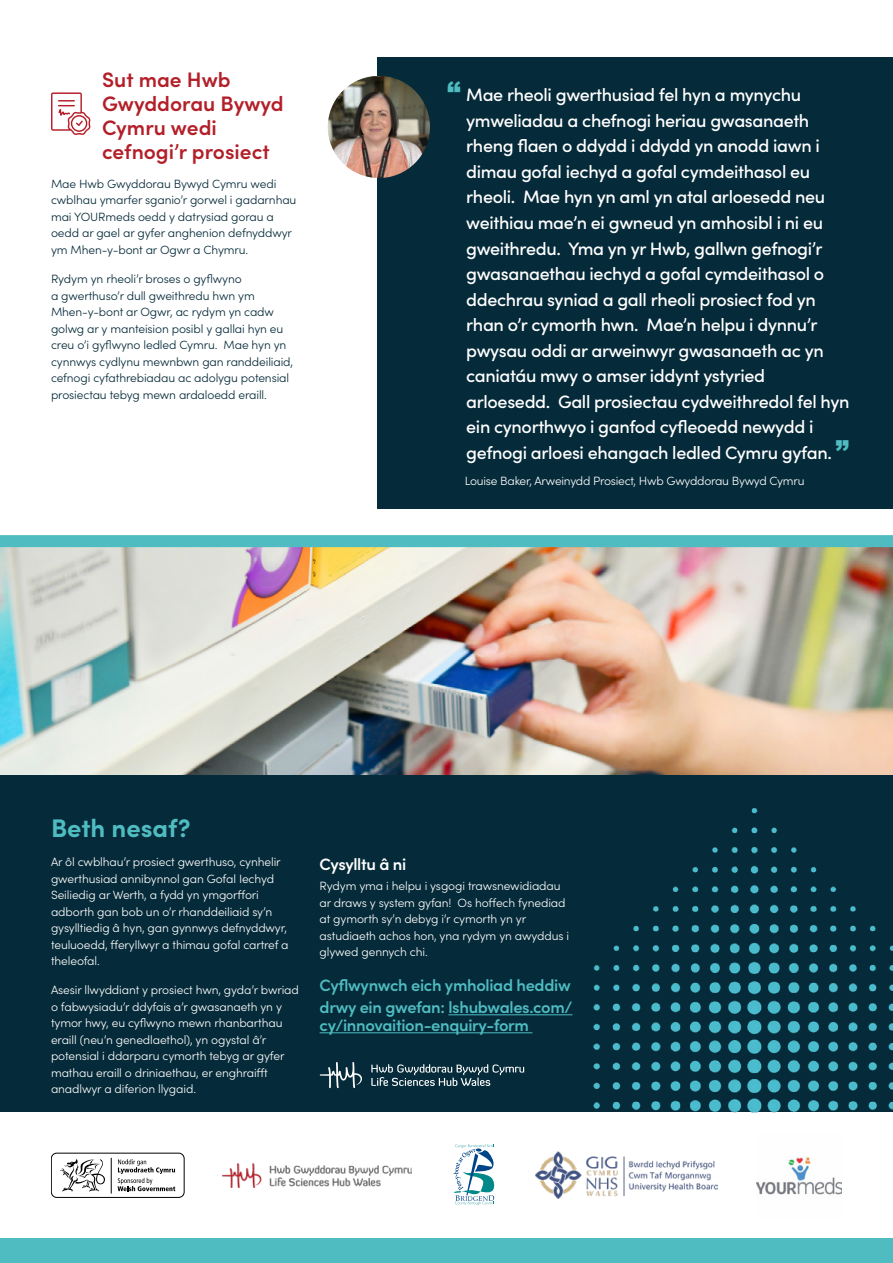
<style>
.page{position:relative;width:893px;height:1263px;background:#fff}
.page>*{position:absolute;margin:0;border:0;box-sizing:border-box;transform-origin:0 0}
.t1{font:700 25.5px "Sofia Pro";color:#4fbcc1}
.t2{font:600 21px/24px "Sofia Pro";color:#b31f29}
.t3{font:500 18px/25.5px "Sofia Pro";letter-spacing:-.02em;color:#fff}
.CTA{font:600 16.5px/22px "Sofia Pro";letter-spacing:-.02em;color:#4fbcc1}
.H4{font:600 16.5px "Sofia Pro";letter-spacing:-.02em;color:#fff}
.Quotee{font:300 12px/16.5px "Sofia Pro";letter-spacing:-.01em;color:#fff}
.t4{font:300 12px/16.5px "Sofia Pro";letter-spacing:-.01em;color:#052a39}
.s1{font-family:"Arial";font-weight:900;font-size:27px;color:#4fbcc1}
</style>
<div class="page">
<img style="left:0;top:547px;width:893px;height:228px">
<div style="left:0;top:535px;width:893px;height:12px;background:#4fbcc1"></div>
<div style="left:0;top:775px;width:893px;height:337px;background:#052a39"></div>
<img style="left:593px;top:808px;width:300px;height:304px">
<svg style="left:51px;top:92px;width:40px;height:43px"></svg>
<div style="left:0;top:1238px;width:893px;height:25px;background:#4fbcc1"></div>
<div style="left:378px;top:58px;width:515px;height:451px;background:#052a39"></div>
<svg style="left:454px;top:1144px;width:41px;height:61px"></svg>
<img style="left:535px;top:1152px;width:183px;height:47px">
<img style="left:223px;top:1163px;width:189px;height:24px">
<img style="left:756px;top:1156px;width:86px;height:39px">
<img style="left:328px;top:76px;width:102px;height:102px;border-radius:50px">
<div style="left:51px;top:1153px;width:133px;height:45px;border:1px solid #000;border-radius:5px"></div>
<hr style="left:111px;top:1158px;width:1px;height:35px;background:#000">
<svg style="left:118px;top:1159px;width:57px;height:32px"></svg>
<svg style="left:60px;top:1159px;width:45px;height:33px"></svg>
<svg style="left:320px;top:1062px;width:42px;height:26px"></svg>
<svg style="left:371px;top:1064px;width:153px;height:22px"></svg>
<hr style="left:448px;top:1014px;width:124px;height:1px;background:#4fbcc1">
<hr style="left:320px;top:1032px;width:212px;height:1px;background:#4fbcc1">
<h2 class="t2" style="left:102px;top:66px;width:183px">Sut mae Hwb<br>Gwyddorau Bywyd<br>Cymru wedi cefnogi’r prosiect</h2>
<p class="t4" style="left:51px;top:175px;width:247px">Mae Hwb Gwyddorau Bywyd Cymru wedi cwblhau ymarfer sganio’r gorwel i gadarnhau mai YOURmeds oedd y datrysiad gorau a oedd ar gael ar gyfer anghenion defnyddwyr ym Mhen-y-bont ar Ogwr a Chymru.</p>
<p class="t4" style="left:51px;top:270px;width:244px">Rydym yn rheoli’r broses o gyflwyno<br>a gwerthuso’r dull gweithredu hwn ym Mhen-y-bont ar Ogwr, ac rydym yn cadw golwg ar y manteision posibl y gallai hyn eu creu o’i gyflwyno ledled Cymru. Mae hyn yn cynnwys cydlynu mewnbwn gan randdeiliaid, cefnogi cyfathrebiadau ac adolygu potensial prosiectau tebyg mewn ardaloedd eraill.</p>
<p class="t3" style="left:466px;top:81px;width:385px;text-indent:-19px"><span class="s1">“</span> Mae rheoli gwerthusiad fel hyn a mynychu ymweliadau a chefnogi heriau gwasanaeth rheng flaen o ddydd i ddydd yn anodd iawn i dimau gofal iechyd a gofal cymdeithasol eu rheoli. Mae hyn yn aml yn atal arloesedd neu weithiau mae’n ei gwneud yn amhosibl i ni eu gweithredu. Yma yn yr Hwb, gallwn gefnogi’r gwasanaethau iechyd a gofal cymdeithasol o ddechrau syniad a gall rheoli prosiect fod yn rhan o’r cymorth hwn. Mae’n helpu i dynnu’r pwysau oddi ar arweinwyr gwasanaeth ac yn caniatáu mwy o amser iddynt ystyried arloesedd. Gall prosiectau cydweithredol fel hyn ein cynorthwyo i ganfod cyfleoedd newydd i gefnogi arloesi ehangach ledled Cymru gyfan. <span class="s1">”</span></p>
<p class="Quotee" style="left:465px;top:472px;width:341px">Louise Baker, Arweinydd Prosiect, Hwb Gwyddorau Bywyd Cymru</p>
<h2 class="t1" style="left:51px;top:808px;width:141px">Beth nesaf?</h2>
<p class="Quotee" style="left:51px;top:853px;width:239px">Ar ôl cwblhau’r prosiect gwerthuso, cynhelir gwerthusiad annibynnol gan Gofal Iechyd Seiliedig ar Werth, a fydd yn ymgorffori adborth gan bob un o’r rhanddeiliaid sy’n gysylltiedig â hyn, gan gynnwys defnyddwyr, teuluoedd, fferyllwyr a thimau gofal cartref a theleofal.</p>
<p class="Quotee" style="left:51px;top:981px;width:249px">Asesir llwyddiant y prosiect hwn, gyda’r bwriad o fabwysiadu’r ddyfais a’r gwasanaeth yn y tymor hwy, eu cyflwyno mewn rhanbarthau eraill (neu’n genedlaethol), yn ogystal â’r potensial i ddarparu cymorth tebyg ar gyfer mathau eraill o driniaethau, er enghraifft anadlwyr a diferion llygaid.</p>
<p class="H4" style="left:320px;top:851px;width:88px">Cysylltu â ni</p>
<p class="Quotee" style="left:320px;top:877px;width:251px">Rydym yma i helpu i ysgogi trawsnewidiadau ar draws y system gyfan! Os hoffech fynediad at gymorth sy’n debyg i’r cymorth yn yr astudiaeth achos hon, yna rydym yn awyddus i glywed gennych chi.</p>
<p class="CTA" style="left:320px;top:973px;width:254px">Cyflwynwch eich ymholiad heddiw drwy ein gwefan: lshubwales.com/</p>
<p class="CTA" style="left:320px;top:1013px;width:211px">cy/innovaition-enquiry-form</p>
</div>
